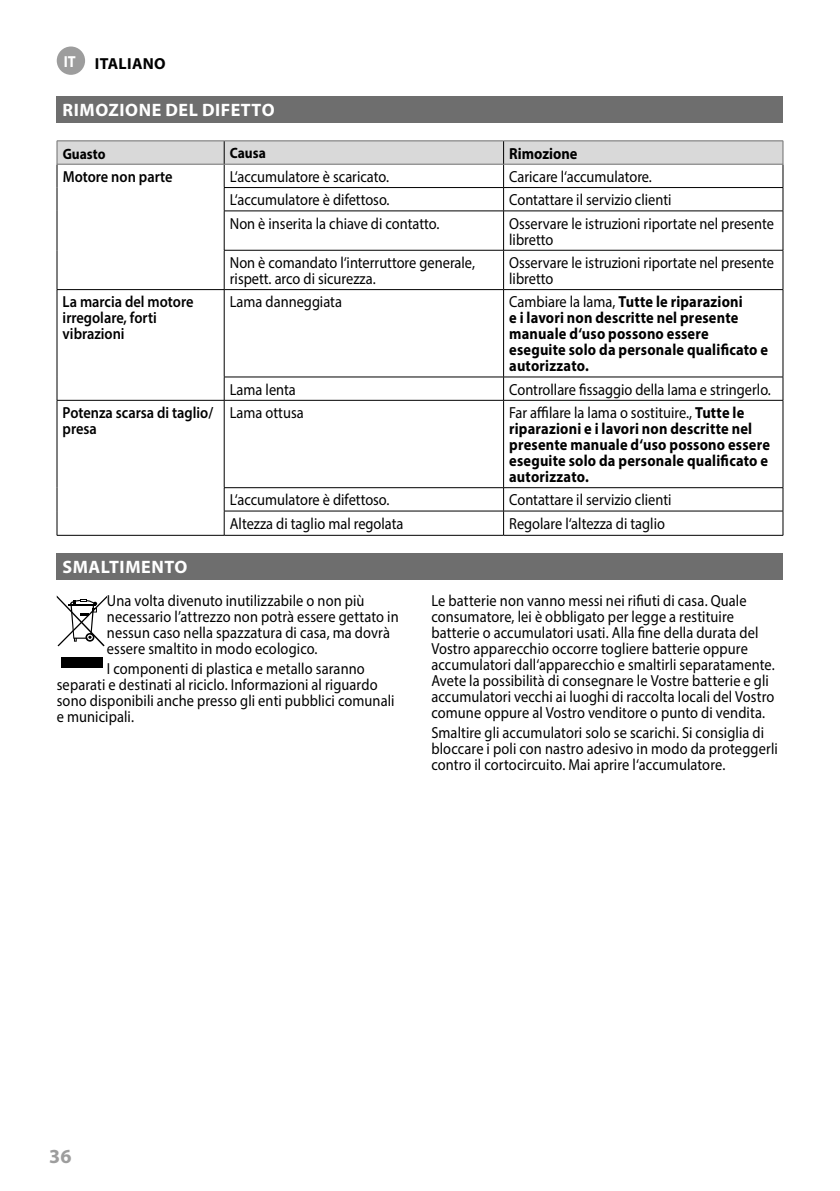
<style>
.page{position:relative;width:840px;height:1191px;background:#fff}
.page>*{position:absolute;margin:0;border:0;box-sizing:border-box;transform-origin:0 0}
.t1{font:700 20px "Myriad Pro";color:#9d9d9d}
.t2{font:700 18px "Myriad Pro";letter-spacing:.03em;color:#fff}
.t3{font:16px/16px "Myriad Pro";letter-spacing:.005em;color:#000;scale:.9 1}
.t4{font:700 16px/16px "Myriad Pro";letter-spacing:.015em;color:#000;scale:.9 1}
.t5{font:600 16px/16px "Myriad Pro";color:#000;scale:.9 1}
.t6{font:700 16px "Myriad Pro";letter-spacing:.015em;color:#000}
.t7{font:700 15px "Myriad Pro";color:#000;scale:.9 1}
.s1{color:#fff}
.s2{font-weight:400}
</style>
<div class="page">
<div style="left:57px;top:96px;width:725px;height:27px;background:#6e6e6e"></div>
<div style="left:57px;top:553px;width:725px;height:27px;background:#6e6e6e"></div>
<hr style="left:57px;top:211px;width:1px;height:39px;background:#000">
<hr style="left:57px;top:250px;width:1px;height:39px;background:#000">
<hr style="left:224px;top:211px;width:1px;height:39px;background:#000">
<hr style="left:503px;top:211px;width:1px;height:39px;background:#000">
<hr style="left:782px;top:211px;width:1px;height:39px;background:#000">
<hr style="left:224px;top:250px;width:279px;height:1px;background:#000">
<hr style="left:224px;top:250px;width:1px;height:39px;background:#000">
<hr style="left:503px;top:250px;width:279px;height:1px;background:#000">
<hr style="left:503px;top:250px;width:1px;height:39px;background:#000">
<hr style="left:782px;top:250px;width:1px;height:39px;background:#000">
<hr style="left:57px;top:289px;width:167px;height:1px;background:#000">
<hr style="left:57px;top:290px;width:1px;height:87px;background:#000">
<svg style="left:57px;top:377px;width:1px;height:23px"></svg>
<hr style="left:224px;top:289px;width:279px;height:1px;background:#000">
<hr style="left:224px;top:290px;width:1px;height:87px;background:#000">
<hr style="left:503px;top:289px;width:279px;height:1px;background:#000">
<hr style="left:503px;top:290px;width:1px;height:87px;background:#000">
<hr style="left:782px;top:290px;width:1px;height:87px;background:#000">
<hr style="left:224px;top:376px;width:279px;height:1px;background:#000">
<svg style="left:224px;top:377px;width:1px;height:23px"></svg>
<hr style="left:503px;top:376px;width:279px;height:1px;background:#000">
<svg style="left:503px;top:377px;width:1px;height:23px"></svg>
<svg style="left:782px;top:377px;width:1px;height:23px"></svg>
<hr style="left:57px;top:400px;width:167px;height:1px;background:#000">
<hr style="left:57px;top:400px;width:1px;height:88px;background:#000">
<svg style="left:57px;top:488px;width:1px;height:47px"></svg>
<hr style="left:224px;top:400px;width:279px;height:1px;background:#000">
<hr style="left:224px;top:400px;width:1px;height:87px;background:#000">
<hr style="left:503px;top:400px;width:279px;height:1px;background:#000">
<hr style="left:503px;top:400px;width:1px;height:87px;background:#000">
<hr style="left:782px;top:400px;width:1px;height:87px;background:#000">
<hr style="left:224px;top:487px;width:279px;height:1px;background:#000">
<hr style="left:503px;top:487px;width:279px;height:1px;background:#000">
<hr style="left:224px;top:511px;width:279px;height:1px;background:#000">
<hr style="left:503px;top:511px;width:279px;height:1px;background:#000">
<svg style="left:503px;top:488px;width:1px;height:47px"></svg>
<svg style="left:782px;top:488px;width:1px;height:47px"></svg>
<hr style="left:224px;top:535px;width:279px;height:1px;background:#000">
<hr style="left:503px;top:535px;width:279px;height:1px;background:#000">
<svg style="left:224px;top:488px;width:1px;height:47px"></svg>
<hr style="left:57px;top:535px;width:167px;height:1px;background:#000">
<hr style="left:57px;top:140px;width:167px;height:1px;background:#6e6e6e">
<hr style="left:224px;top:140px;width:279px;height:1px;background:#6e6e6e">
<hr style="left:503px;top:140px;width:279px;height:1px;background:#6e6e6e">
<svg style="left:57px;top:141px;width:726px;height:70px"></svg>
<hr style="left:57px;top:164px;width:167px;height:1px;background:#6e6e6e">
<hr style="left:224px;top:164px;width:279px;height:1px;background:#6e6e6e">
<hr style="left:503px;top:164px;width:279px;height:1px;background:#6e6e6e">
<div style="left:58px;top:48px;width:26px;height:26px;background:#9d9d9d;border-radius:50%"></div>
<div style="left:57px;top:47px;width:28px;height:28px;border:2px solid #9d9d9d;border-radius:50%"></div>
<div style="left:61px;top:657px;width:41px;height:10px;background:#000"></div>
<svg style="left:57px;top:596px;width:50px;height:50px"></svg>
<p class="t6" style="left:64px;top:53px;width:103px"><span class="s1">IT</span> ITALIANO</p>
<p class="t2" style="left:63px;top:98px;width:213px">RIMOZIONE DEL DIFETTO</p>
<p class="t7" style="left:63px;top:144px;width:49px">Guasto</p>
<p class="t7" style="left:230px;top:143px;width:41px">Causa</p>
<p class="t4" style="left:509px;top:145px;width:77px">Rimozione</p>
<p class="t5" style="left:63px;top:168px;width:123px">Motore non parte</p>
<p class="t3" style="left:230px;top:168px;width:178px">L‘accumulatore è scaricato.</p>
<p class="t3" style="left:509px;top:168px;width:160px">Caricare l‘accumulatore.</p>
<p class="t3" style="left:230px;top:192px;width:179px">L‘accumulatore è difettoso.</p>
<p class="t3" style="left:509px;top:192px;width:182px">Contattare il servizio clienti</p>
<p class="t3" style="left:230px;top:215px;width:234px">Non è inserita la chiave di contatto.</p>
<p class="t3" style="left:509px;top:215px;width:295px">Osservare le istruzioni riportate nel presente libretto</p>
<p class="t3" style="left:230px;top:254px;width:274px">Non è comandato l‘interruttore generale, rispett. arco di sicurezza.</p>
<p class="t3" style="left:509px;top:254px;width:295px">Osservare le istruzioni riportate nel presente libretto</p>
<p class="t5" style="left:63px;top:293px;width:147px">La marcia del motore irregolare, forti vibrazioni</p>
<p class="t3" style="left:230px;top:294px;width:126px">Lama danneggiata</p>
<p class="t4" style="left:509px;top:293px;width:289px"><span class="s2">Cambiare la lama,</span> Tutte le riparazioni<br>e i lavori non descritte nel presente manuale d‘uso possono essere eseguite solo da personale qualificato e autorizzato.</p>
<p class="t3" style="left:230px;top:381px;width:75px">Lama lenta</p>
<p class="t3" style="left:509px;top:381px;width:292px">Controllare fissaggio della lama e stringerlo.</p>
<p class="t5" style="left:63px;top:404px;width:169px">Potenza scarsa di taglio/ presa</p>
<p class="t3" style="left:230px;top:404px;width:83px">Lama ottusa</p>
<p class="t4" style="left:509px;top:404px;width:291px"><span class="s2">Far affilare la lama o sostituire.,</span> Tutte le riparazioni e i lavori non descritte nel presente manuale d‘uso possono essere eseguite solo da personale qualificato e autorizzato.</p>
<p class="t3" style="left:230px;top:492px;width:179px">L‘accumulatore è difettoso.</p>
<p class="t3" style="left:509px;top:492px;width:182px">Contattare il servizio clienti</p>
<p class="t3" style="left:230px;top:515px;width:194px">Altezza di taglio mal regolata</p>
<p class="t3" style="left:509px;top:515px;width:174px">Regolare l‘altezza di taglio</p>
<p class="t2" style="left:63px;top:555px;width:126px">SMALTIMENTO</p>
<p class="t3" style="left:107px;top:592px;width:325px">Una volta divenuto inutilizzabile o non più necessario l’attrezzo non potrà essere gettato in nessun caso nella spazzatura di casa, ma dovrà essere smaltito in modo ecologico.</p>
<p class="t3" style="left:57px;top:661px;width:376px;text-indent:50px">I componenti di plastica e metallo saranno separati e destinati al riciclo. Informazioni al riguardo sono disponibili anche presso gli enti pubblici comunali e municipali.</p>
<p class="t3" style="left:431px;top:592px;width:383px">Le batterie non vanno messi nei rifiuti di casa. Quale consumatore, lei è obbligato per legge a restituire batterie o accumulatori usati. Alla fine della durata del Vostro apparecchio occorre togliere batterie oppure accumulatori dall‘apparecchio e smaltirli separatamente.<br>Avete la possibilità di consegnare le Vostre batterie e gli accumulatori vecchi ai luoghi di raccolta locali del Vostro comune oppure al Vostro venditore o punto di vendita.</p>
<p class="t3" style="left:431px;top:725px;width:386px">Smaltire gli accumulatori solo se scarichi. Si consiglia di bloccare i poli con nastro adesivo in modo da proteggerli contro il cortocircuito. Mai aprire l‘accumulatore.</p>
<p class="t1" style="left:49px;top:1142px;width:24px">36</p>
</div>
